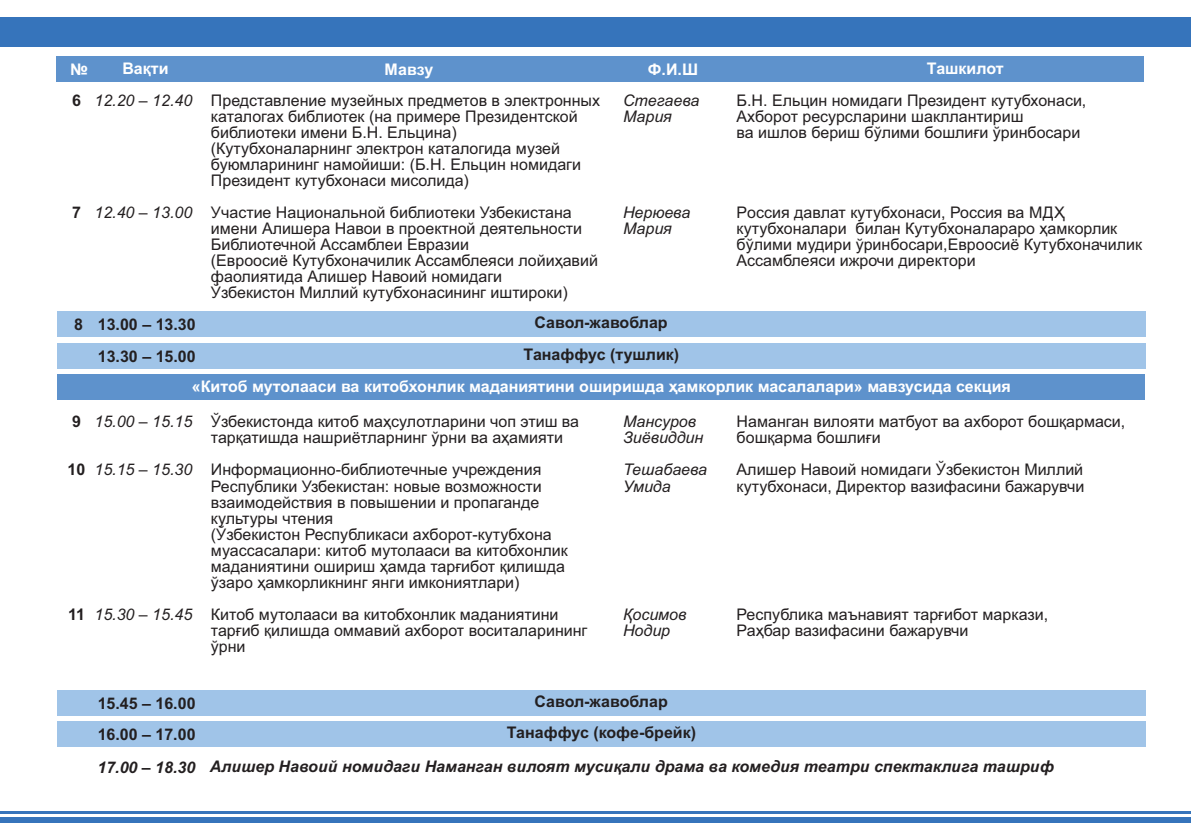
<style>
.page{position:relative;width:1191px;height:840px;background:#fff}
.page>*{position:absolute;margin:0;border:0;box-sizing:border-box;transform-origin:0 0}
.t1{font:16px/16px "Arial";color:#231f20}
.t2{font:italic 16px/16px "Arial";color:#231f20}
.t3{font:700 16px/31.4px "Arial";color:#231f20}
.t4{font:700 16px "Arial";color:#fff}
.t5{font:italic 700 16px "Arial";color:#231f20}
</style>
<div class="page">
<div style="left:0;top:816px;width:1191px;height:6px;background:#3674bb"></div>
<hr style="left:0;top:811px;width:1191px;height:2px;background:#3674bb">
<div style="left:0;top:17px;width:1191px;height:23px;background:#3674bb"></div>
<hr style="left:0;top:41px;width:1191px;height:3px;background:#3674bb">
<hr style="left:0;top:45px;width:1191px;height:2px;background:#3674bb">
<div style="left:56px;top:57px;width:1088px;height:25px;background:#5e92cc"></div>
<div style="left:57px;top:311px;width:1088px;height:26px;background:#a0c4e8"></div>
<div style="left:57px;top:343px;width:1088px;height:25px;background:#a0c4e8"></div>
<div style="left:57px;top:374px;width:1088px;height:26px;background:#5e92cc"></div>
<div style="left:57px;top:689px;width:1088px;height:26px;background:#a0c4e8"></div>
<div style="left:57px;top:721px;width:1088px;height:25px;background:#a0c4e8"></div>
<p class="t4" style="left:70px;top:63px;width:19px">№</p>
<p class="t4" style="left:122px;top:62px;width:48px">Вақти</p>
<p class="t4" style="left:385px;top:63px;width:50px">Мавзу</p>
<p class="t4" style="left:648px;top:63px;width:52px">Ф.И.Ш</p>
<p class="t4" style="left:927px;top:62px;width:78px">Ташкилот</p>
<p class="t3" style="left:72px;top:86px;width:10px">6</p>
<p class="t2" style="left:94px;top:94px;width:99px">12.20 – 12.40</p>
<p class="t3" style="left:72px;top:198px;width:10px">7</p>
<p class="t2" style="left:94px;top:206px;width:99px">12.40 – 13.00</p>
<p class="t1" style="left:211px;top:94px;width:391px">Представление музейных предметов в электронных каталогах библиотек (на примере Президентской библиотеки имени Б.Н. Ельцина) (Кутубхоналарнинг электрон каталогида музей буюмларининг намойиши: (Б.Н. Ельцин номидаги Президент кутубхонаси мисолида)</p>
<p class="t1" style="left:211px;top:206px;width:388px">Участие Национальной библиотеки Узбекистана имени Алишера Навои в проектной деятельности Библиотечной Ассамблеи Евразии<br>(Евроосиё Кутубхоначилик Ассамблеяси лойиҳавий фаолиятида Алишер Навоий номидаги<br>Ўзбекистон Миллий кутубхонасининг иштироки)</p>
<p class="t2" style="left:623px;top:94px;width:78px">Стегаева<br>Мария</p>
<p class="t2" style="left:623px;top:206px;width:69px">Нерюева<br>Мария</p>
<p class="t1" style="left:736px;top:94px;width:351px">Б.Н. Ельцин номидаги Президент кутубхонаси,<br>Ахборот ресурсларини шакллантириш<br>ва ишлов бериш бўлими бошлиғи ўринбосари</p>
<p class="t1" style="left:736px;top:206px;width:407px">Россия давлат кутубхонаси, Россия ва МДҲ кутубхоналари билан Кутубхоналараро ҳамкорлик бўлими мудири ўринбосари,Евроосиё Кутубхоначилик Ассамблеяси ижрочи директори</p>
<p class="t3" style="left:74px;top:310px;width:10px">8</p>
<p class="t3" style="left:523px;top:308px;width:157px;text-align:center">Савол-жавоблар<br>Танаффус (тушлик)</p>
<p class="t4" style="left:192px;top:379px;width:820px">«Китоб мутолааси ва китобхонлик маданиятини оширишда ҳамкорлик масалалари» мавзусида секция</p>
<p class="t3" style="left:98px;top:310px;width:99px">13.00 – 13.30<br>13.30 – 15.00</p>
<p class="t3" style="left:72px;top:407px;width:10px">9</p>
<p class="t3" style="left:68px;top:455px;width:19px">10</p>
<p class="t2" style="left:94px;top:415px;width:99px">15.00 – 15.15</p>
<p class="t2" style="left:94px;top:463px;width:99px">15.15 – 15.30</p>
<p class="t3" style="left:68px;top:599px;width:18px">11</p>
<p class="t2" style="left:94px;top:607px;width:99px">15.30 – 15.45</p>
<p class="t1" style="left:211px;top:415px;width:370px">Ўзбекистонда китоб маҳсулотларини чоп этиш ва тарқатишда нашриётларнинг ўрни ва аҳамияти</p>
<p class="t1" style="left:211px;top:463px;width:358px">Информационно-библиотечные учреждения Республики Узбекистан: новые возможности взаимодействия в повышении и пропаганде культуры чтения<br>(Ўзбекистон Республикаси ахборот-кутубхона муассасалари: китоб мутолааси ва китобхонлик маданиятини ошириш ҳамда тарғибот қилишда ўзаро ҳамкорликнинг янги имкониятлари)</p>
<p class="t1" style="left:211px;top:607px;width:378px">Китоб мутолааси ва китобхонлик маданиятини тарғиб қилишда оммавий ахборот воситаларининг ўрни</p>
<p class="t2" style="left:623px;top:415px;width:82px">Мансуров<br>Зиёвиддин</p>
<p class="t2" style="left:623px;top:463px;width:86px">Тешабаева<br>Умида</p>
<p class="t1" style="left:736px;top:415px;width:390px">Наманган вилояти матбуот ва ахборот бошқармаси, бошқарма бошлиғи</p>
<p class="t1" style="left:736px;top:463px;width:349px">Алишер Навоий номидаги Ўзбекистон Миллий кутубхонаси, Директор вазифасини бажарувчи</p>
<p class="t2" style="left:623px;top:607px;width:65px">Қосимов<br>Нодир</p>
<p class="t1" style="left:736px;top:607px;width:313px">Республика маънавият тарғибот маркази,<br>Раҳбар вазифасини бажарувчи</p>
<p class="t3" style="left:98px;top:688px;width:99px">15.45 – 16.00<br>16.00 – 17.00</p>
<p class="t3" style="left:507px;top:686px;width:191px;text-align:center">Савол-жавоблар<br>Танаффус (кофе-брейк)</p>
<p class="t5" style="left:97px;top:759px;width:958px">17.00 – 18.30 Алишер Навоий номидаги Наманган вилоят мусиқали драма ва комедия театри спектаклига ташриф</p>
</div>
